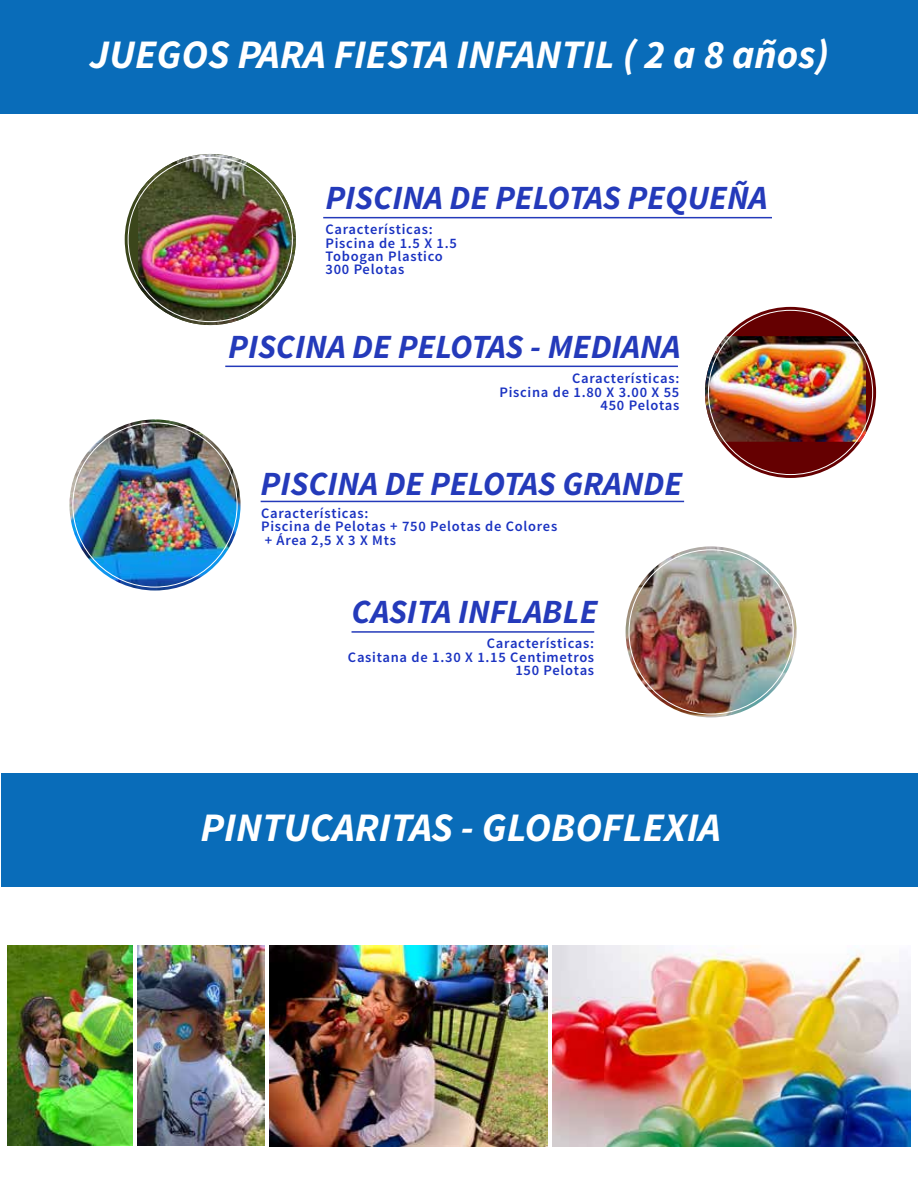
<style>
.page{position:relative;width:918px;height:1188px;background:#fff}
.page>*{position:absolute;margin:0;border:0;box-sizing:border-box;transform-origin:0 0}
.t1{font:italic 700 40.5px "Source Sans Pro";color:#fff}
.t2{font:italic 700 33.9px "Source Sans Pro";color:#243aba}
.t3{font:600 14.55px/13.4px "Source Sans Pro";letter-spacing:.05em;color:#1a32c1}
</style>
<div class="page">
<svg style="left:125px;top:154px;width:171px;height:171px"></svg>
<img style="left:138px;top:154px;width:158px;height:171px">
<hr style="left:323px;top:217px;width:449px;height:1px;background:#243aba">
<div style="left:0;top:0;width:918px;height:114px;background:#096cb9"></div>
<img style="left:626px;top:546px;width:171px;height:171px;border-radius:86px">
<hr style="left:352px;top:631px;width:242px;height:2px;background:#243aba">
<hr style="left:225px;top:366px;width:453px;height:1px;background:#243aba">
<div style="left:705px;top:307px;width:171px;height:171px;background:#650001;border-radius:86px"></div>
<img style="left:705px;top:336px;width:161px;height:106px">
<div style="left:2px;top:773px;width:916px;height:114px;background:#096cb9"></div>
<img style="left:553px;top:946px;width:357px;height:201px">
<img style="left:8px;top:945px;width:125px;height:200px">
<img style="left:270px;top:946px;width:278px;height:200px">
<img style="left:138px;top:946px;width:126px;height:200px">
<img style="left:69px;top:419px;width:172px;height:172px;border-radius:86px">
<hr style="left:261px;top:501px;width:423px;height:1px;background:#243aba">
<h1 class="t1" style="left:89px;top:28px;width:741px">JUEGOS PARA FIESTA INFANTIL ( 2 a 8 años)</h1>
<h2 class="t2" style="left:326px;top:176px;width:444px">PISCINA DE PELOTAS PEQUEÑA</h2>
<p class="t3" style="left:326px;top:223px;width:133px">Características:<br>Piscina de 1.5 X 1.5<br>Tobogan Plastico<br>300 Pelotas</p>
<h2 class="t2" style="left:228px;top:325px;width:454px">PISCINA DE PELOTAS - MEDIANA</h2>
<p class="t3" style="left:499px;top:372px;width:181px;text-align:right">Características:<br>Piscina de 1.80 X 3.00 X 55<br>450 Pelotas</p>
<h2 class="t2" style="left:261px;top:462px;width:423px">PISCINA DE PELOTAS GRANDE</h2>
<p class="t3" style="left:261px;top:507px;width:298px">Características:<br>Piscina de Pelotas + 750 Pelotas de Colores + Área 2,5 X 3 X Mts</p>
<h2 class="t2" style="left:352px;top:591px;width:248px">CASITA INFLABLE</h2>
<p class="t3" style="left:348px;top:637px;width:248px;text-align:right">Características:<br>Casitana de 1.30 X 1.15 Centimetros<br>150 Pelotas</p>
<h1 class="t1" style="left:201px;top:802px;width:522px">PINTUCARITAS - GLOBOFLEXIA</h1>
</div>
